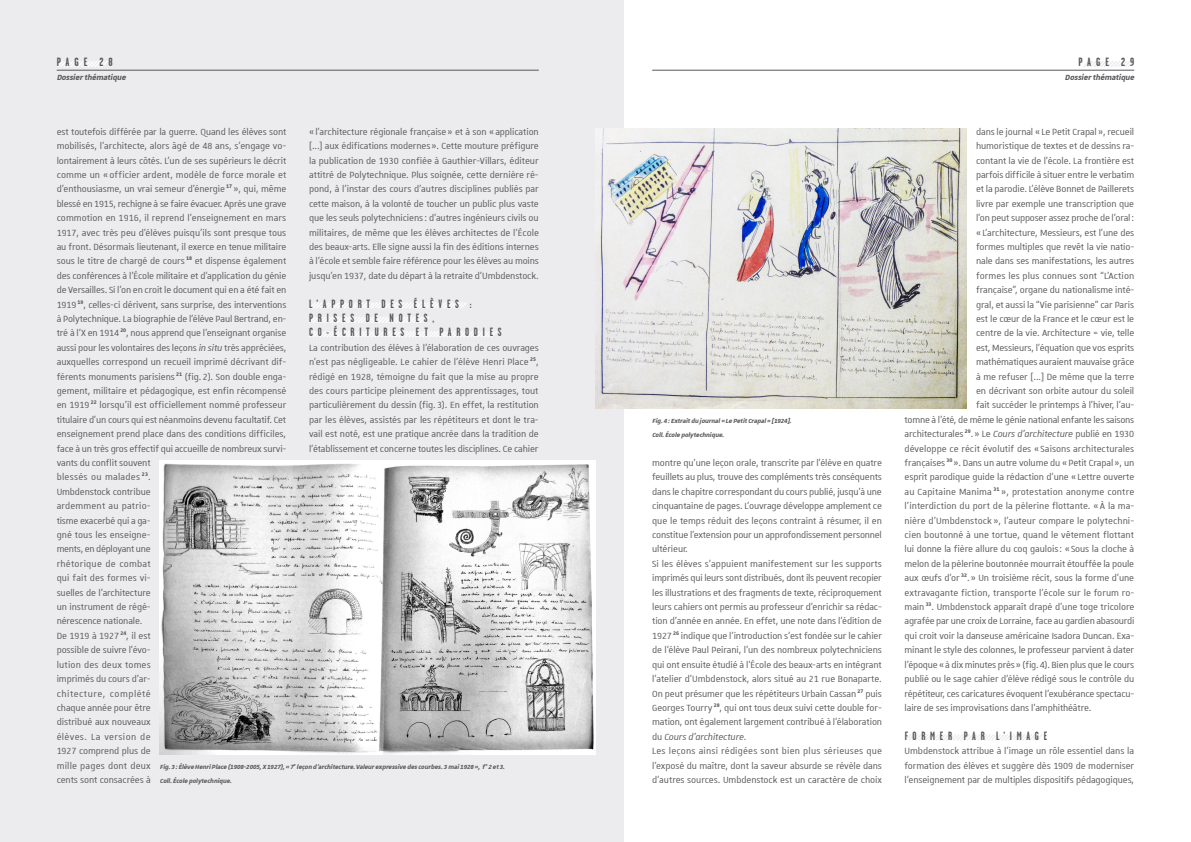
<style>
.page{position:relative;width:1191px;height:842px;background:#fff}
.page>*{position:absolute;margin:0;border:0;box-sizing:border-box;transform-origin:0 0}
.t1{font:12px/14.4px "Unistra A";letter-spacing:-.01em;color:#57585a;text-align:justify;scale:.95 1}
.t2{font:700 12px/14.4px "Garage Gothic";letter-spacing:.415em;color:#57585a;scale:.95 1}
.t3{font:12px "Unistra A";letter-spacing:.01em;color:#57585a;scale:.95 1}
.t4{font:700 12px "Garage Gothic";letter-spacing:.415em;color:#57585a}
.t5{font:italic 700 10px "Unistra A";color:#57585a}
.t6{font:italic 700 8px/14.4px "Unistra A";color:#57585a}
.s1{font-style:italic}
</style>
<div class="page">
<div style="left:0;top:0;width:624px;height:842px;background:#ececee"></div>
<hr style="left:57px;top:70px;width:482px;height:1px;background:#57585a">
<hr style="left:652px;top:70px;width:482px;height:1px;background:#57585a">
<svg style="left:57px;top:61px;width:50px;height:6px"></svg>
<svg style="left:1084px;top:61px;width:50px;height:6px"></svg>
<svg style="left:309px;top:302px;width:188px;height:35px"></svg>
<img style="left:160px;top:461px;width:435px;height:293px">
<svg style="left:905px;top:734px;width:137px;height:7px"></svg>
<img style="left:595px;top:129px;width:372px;height:279px">
<p class="t4" style="left:57px;top:56px;width:57px">PAGE 28</p>
<p class="t4" style="left:1078px;top:56px;width:57px">PAGE 29</p>
<p class="t5" style="left:57px;top:72px;width:73px">Dossierthématique</p>
<p class="t5" style="left:1065px;top:72px;width:73px">Dossierthématique</p>
<p class="t1" style="left:57px;top:124px;width:243px;text-align:left">est toutefois différée par la guerre. Quand les élèves sont mobilisés, l’architecte, alors âgé de 48 ans, s’engage vo&shy;lontairement à leurs côtés. L’un de ses supérieurs le décrit comme un « officier ardent, modèle de force morale et d’enthousiasme, un vrai semeur d’énergie <sup>17</sup> », qui, même blessé en 1915, rechigne à se faire évacuer. Après une grave commotion en 1916, il reprend l’enseignement en mars 1917, avec très peu d’élèves puisqu’ils sont presque tous au front. Désormais lieutenant, il exerce en tenue militaire sous le titre de chargé de cours <sup>18</sup> et dispense également des conférences à l’École militaire et d’application du génie de Versailles. Si l’on en croit le document qui en a été fait en 1919 <sup>19</sup>, celles-ci dérivent, sans surprise, des interventions à Polytechnique. La biographie de l’élève Paul Bertrand, en&shy;tré à l’X en 1914 <sup>20</sup>, nous apprend que l’enseignant organise aussi pour les volontaires des leçons <span class="s1">in situ</span> très appréciées, auxquelles correspond un recueil imprimé décrivant dif&shy;férents monuments parisiens <sup>21</sup> (fig. 2). Son double enga&shy;gement, militaire et pédagogique, est enfin récompensé en 1919 <sup>22</sup> lorsqu’il est officiellement nommé professeur titulaire d’un cours qui est néanmoins devenu facultatif. Cet enseignement prend place dans des conditions difficiles, face à un très gros effectif qui accueille de nombreux survi&shy;vants du conflit souvent<br>blessés ou malades <sup>23</sup>.<br>Umbdenstock contribue<br>ardemment au patrio-<br>tisme exacerbé qui a ga-<br>gné tous les enseigne-<br>ments, en déployant une<br>rhétorique de combat<br>qui fait des formes vi-<br>suelles de l’architecture<br>un instrument de régé-<br>nérescence nationale.<br>De 1919 à 1927 <sup>24</sup>, il est<br>possible de suivre l’évo-<br>lution des deux tomes<br>imprimés du cours d’ar-<br>chitecture, complété<br>chaque année pour être<br>distribué aux nouveaux<br>élèves. La version de<br>1927 comprend plus de<br>mille pages dont deux<br>cents sont consacrées à</p>
<p class="t1" style="left:309px;top:124px;width:243px">«l’architecture régionale française» et à son «application [...] aux édifications modernes». Cette mouture préfigure la publication de 1930 confiée à Gauthier-Villars, éditeur attitré de Polytechnique. Plus soignée, cette dernière ré&shy;pond, à l’instar des cours d’autres disciplines publiés par cette maison, à la volonté de toucher un public plus vaste que les seuls polytechniciens: d’autres ingénieurs civils ou militaires, de même que les élèves architectes de l’École des beaux-arts. Elle signe aussi la fin des éditions internes à l’école et semble faire référence pour les élèves au moins jusqu’en 1937, date du départ à la retraite d’Umbdenstock.</p>
<p class="t2" style="left:309px;top:296px;width:204px">L’APPORT DES ÉLÈVES :<br>PRISES DE NOTES,<br>CO-ÉCRITURES ET PARODIES</p>
<p class="t1" style="left:309px;top:340px;width:243px">La contribution des élèves à l’élaboration de ces ouvrages n’est pas négligeable. Le cahier de l’élève Henri Place <sup>25</sup>, rédigé en 1928, témoigne du fait que la mise au propre des cours participe pleinement des apprentissages, tout particulièrement du dessin (fig.3). En effet, la restitution par les élèves, assistés par les répétiteurs et dont le tra&shy;vail est noté, est une pratique ancrée dans la tradition de l’établissement et concerne toutes les disciplines. Ce cahier</p>
<p class="t6" style="left:160px;top:759px;width:348px">Fig.3:Élève HenriPlace (1908-2005,X1927),«7<sup>e</sup> leçon d’architecture.Valeurexpressive descourbes.3 mai1928», f°2 et3.<br>Coll.École polytechnique.</p>
<p class="t6" style="left:652px;top:413px;width:142px">Fig.4:Extraitdu journal«Le PetitCrapal» [1924].<br>Coll.École polytechnique.</p>
<p class="t1" style="left:652px;top:455px;width:243px;text-align:left">montre qu’une leçon orale, transcrite par l’élève en quatre feuillets au plus, trouve des compléments très conséquents dans le chapitre correspondant du cours publié, jusqu’à une cinquantaine de pages. L’ouvrage développe amplement ce que le temps réduit des leçons contraint à résumer, il en constitue l’extension pour un approfondissement personnel ultérieur.<br>Si les élèves s’appuient manifestement sur les supports imprimés qui leurs sont distribués, dont ils peuvent recopier les illustrations et des fragments de texte, réciproquement leurs cahiers ont permis au professeur d’enrichir sa rédac&shy;tion d’année en année. En effet, une note dans l’édition de 1927 <sup>26</sup> indique que l’introduction s’est fondée sur le cahier de l’élève Paul Peirani, l’un des nombreux polytechniciens qui ont ensuite étudié à l’École des beaux-arts en intégrant l’atelier d’Umbdenstock, alors situé au 21 rue Bonaparte.<br>On peut présumer que les répétiteurs Urbain Cassan <sup>27</sup> puis Georges Tourry <sup>28</sup>, qui ont tous deux suivi cette double for&shy;mation, ont également largement contribué à l’élaboration du <span class="s1">Cours d’architecture</span>.<br>Les leçons ainsi rédigées sont bien plus sérieuses que l’exposé du maître, dont la saveur absurde se révèle dans d’autres sources. Umbdenstock est un caractère de choix</p>
<p class="t1" style="left:976px;top:124px;width:168px">dans le journal «Le Petit Crapal», recueil</p>
<p class="t1" style="left:976px;top:138px;width:168px">humoristique de textes et de dessins ra-</p>
<p class="t1" style="left:976px;top:153px;width:168px">contant la vie de l’école. La frontière est</p>
<p class="t1" style="left:976px;top:167px;width:168px">parfois difficile à situer entre le verbatim</p>
<p class="t1" style="left:976px;top:182px;width:168px">et la parodie. L’élève Bonnet de Paillerets</p>
<p class="t1" style="left:976px;top:196px;width:168px">livre par exemple une transcription que</p>
<p class="t1" style="left:976px;top:210px;width:168px">l’on peut supposer assez proche de l’oral:</p>
<p class="t1" style="left:976px;top:225px;width:168px">«L’architecture, Messieurs, est l’une des</p>
<p class="t1" style="left:976px;top:239px;width:168px">formes multiples que revêt la vie natio-</p>
<p class="t1" style="left:976px;top:254px;width:168px">nale dans ses manifestations, les autres</p>
<p class="t1" style="left:976px;top:268px;width:168px">formes les plus connues sont “L’Action</p>
<p class="t1" style="left:976px;top:282px;width:168px">française”, organe du nationalisme inté-</p>
<p class="t1" style="left:976px;top:297px;width:168px">gral, et aussi la “Vie parisienne” car Paris</p>
<p class="t1" style="left:976px;top:311px;width:168px">est le cœur de la France et le cœur est le</p>
<p class="t1" style="left:976px;top:326px;width:168px">centre de la vie. Architecture = vie, telle</p>
<p class="t1" style="left:976px;top:340px;width:168px">est, Messieurs, l’équation que vos esprits</p>
<p class="t1" style="left:976px;top:354px;width:168px">mathématiques auraient mauvaise grâce</p>
<p class="t1" style="left:976px;top:369px;width:168px">à me refuser [...] De même que la terre</p>
<p class="t1" style="left:976px;top:383px;width:168px">en décrivant son orbite autour du soleil</p>
<p class="t1" style="left:976px;top:398px;width:168px">fait succéder le printemps à l’hiver, l’au-</p>
<p class="t1" style="left:904px;top:412px;width:243px">tomne à l’été, de même le génie national enfante les saisons</p>
<p class="t1" style="left:904px;top:426px;width:243px">architecturales <sup>29</sup>.» Le <span class="s1">Cours d’architecture</span> publié en 1930</p>
<p class="t1" style="left:904px;top:441px;width:243px">développe ce récit évolutif des « Saisons architecturales</p>
<p class="t1" style="left:904px;top:455px;width:243px">françaises <sup>30</sup> ». Dans un autre volume du «Petit Crapal», un</p>
<p class="t1" style="left:904px;top:470px;width:243px">esprit parodique guide la rédaction d’une «Lettre ouverte</p>
<p class="t3" style="left:904px;top:485px;width:243px">au Capitaine Manima <sup>31</sup> », protestation anonyme contre</p>
<p class="t1" style="left:904px;top:498px;width:243px">l’interdiction du port de la pèlerine flottante. « À la ma-</p>
<p class="t1" style="left:904px;top:513px;width:243px">nière d’Umbdenstock », l’auteur compare le polytechni-</p>
<p class="t1" style="left:904px;top:527px;width:243px">cien boutonné à une tortue, quand le vêtement flottant</p>
<p class="t1" style="left:904px;top:542px;width:243px">lui donne la fière allure du coq gaulois: «Sous la cloche à</p>
<p class="t1" style="left:904px;top:556px;width:243px">melon de la pèlerine boutonnée mourrait étouffée la poule</p>
<p class="t1" style="left:904px;top:570px;width:243px">aux œufs d’or <sup>32</sup>.» Un troisième récit, sous la forme d’une</p>
<p class="t1" style="left:904px;top:585px;width:243px">extravagante fiction, transporte l’école sur le forum ro-</p>
<p class="t1" style="left:904px;top:599px;width:243px">main <sup>33</sup>. Umbdenstock apparaît drapé d’une toge tricolore</p>
<p class="t1" style="left:904px;top:614px;width:243px">agrafée par une croix de Lorraine, face au gardien abasourdi</p>
<p class="t1" style="left:904px;top:628px;width:243px">qui croit voir la danseuse américaine Isadora Duncan. Exa-</p>
<p class="t1" style="left:904px;top:642px;width:243px">minant le style des colonnes, le professeur parvient à dater</p>
<p class="t1" style="left:904px;top:657px;width:243px">l’époque «à dix minutes près» (fig.4). Bien plus que le cours</p>
<p class="t1" style="left:904px;top:671px;width:243px">publié ou le sage cahier d’élève rédigé sous le contrôle du</p>
<p class="t1" style="left:904px;top:686px;width:243px">répétiteur, ces caricatures évoquent l’exubérance spectacu-</p>
<p class="t1" style="left:904px;top:700px;width:198px">laire de ses improvisations dans l’amphithéâtre.</p>
<p class="t2" style="left:904px;top:728px;width:152px">FORMER PAR L’IMAGE</p>
<p class="t1" style="left:904px;top:743px;width:243px">Umbdenstock attribue à l’image un rôle essentiel dans la formation des élèves et suggère dès 1909 de moderniser l’enseignement par de multiples dispositifs pédagogiques,</p>
</div>
